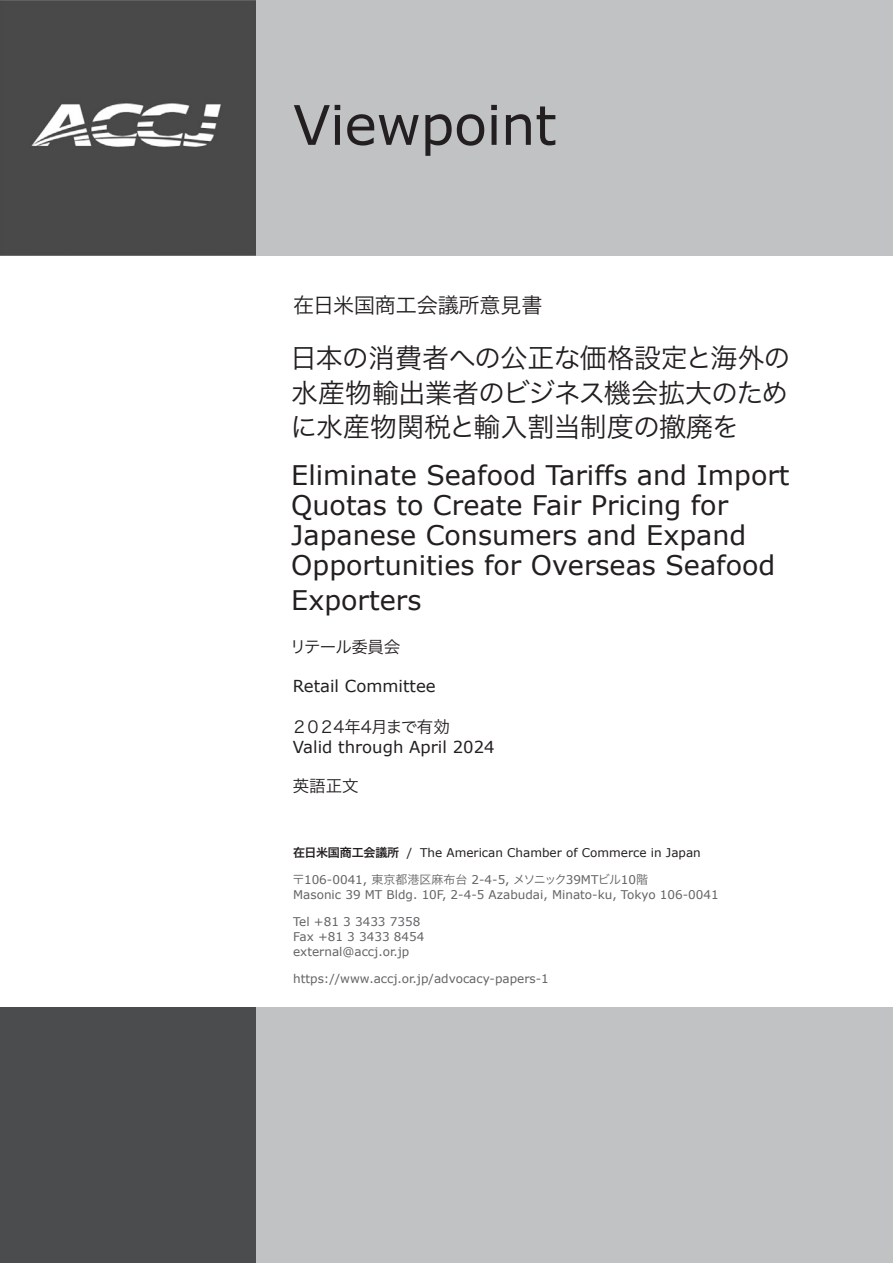
<style>
.page{position:relative;width:893px;height:1263px;background:#fff}
.page>*{position:absolute;margin:0;border:0;box-sizing:border-box;transform-origin:0 0}
.t1{font:54.6px "Verdana";letter-spacing:-.01em;color:#231f20}
.t2{font:27px/30px "Verdana";color:#231f20}
.t3{font:27px/34.5px "Hira Kaku Pro W3";letter-spacing:-.025em;color:#231f20;text-align:justify}
.t4{font:21px "Hira Kaku Pro W3";letter-spacing:-.005em;color:#231f20}
.cover_committee_vali{font:16.5px "Verdana";color:#231f20}
.cover_committee_vali-2{font:16.5px "Hira Kaku Pro W3";letter-spacing:-.03em;color:#231f20}
.cover_committee_vali-3{font:16.5px "Hira Kaku Pro W3";letter-spacing:-.06em;color:#231f20}
.t5{font:12px/15px "Verdana";color:#636366}
.t6{font:12px "Verdana";color:#231f20}
.s1{font-family:"Hira Kaku Pro W6"}
.s2{font-family:"Hira Kaku Pro W3"}
</style>
<div class="page">
<div style="left:0;top:0;width:893px;height:255px;background:#c1c2c4"></div>
<div style="left:0;top:1008px;width:893px;height:255px;background:#c1c2c4"></div>
<div style="left:0;top:1008px;width:255px;height:255px;background:#4b4c4d"></div>
<div style="left:0;top:0;width:255px;height:255px;background:#494949"></div>
<h1 class="t1" style="left:293px;top:90px;width:265px">Viewpoint</h1>
<h3 class="t4" style="left:293px;top:287px;width:251px">在日米国商工会議所意見書</h3>
<p class="t3" style="left:290px;top:339px;width:502px">日本の消費者への公正な価格設定と海外の水産物輸出業者のビジネス機会拡大のために水産物関税と輸入割当制度の撤廃を</p>
<p class="t2" style="left:291px;top:461px;width:500px">Eliminate Seafood Tariffs and Import Quotas to Create Fair Pricing for Japanese Consumers and Expand Opportunities for Overseas Seafood</p>
<p class="t2" style="left:291px;top:585px;width:132px">Exporters</p>
<p class="cover_committee_vali-2" style="left:290px;top:632px;width:112px">リテール委員会</p>
<p class="cover_committee_vali" style="left:293px;top:676px;width:145px">Retail Committee</p>
<p class="cover_committee_vali-3" style="left:291px;top:712px;width:160px">２０２4年4月まで有効</p>
<p class="cover_committee_vali" style="left:293px;top:736px;width:203px">Valid through April 2024</p>
<p class="cover_committee_vali-2" style="left:293px;top:771px;width:67px">英語正文</p>
<p class="t6" style="left:293px;top:845px;width:409px"><span class="s1">在日米国商工会議所</span> / The American Chamber of Commerce in Japan</p>
<p class="t5" style="left:293px;top:872px;width:428px"><span class="s2">〒</span>106-0041, <span class="s2">東京都港区麻布台</span> 2-4-5, <span class="s2">メソニック</span>39MT<span class="s2">ビル</span>10<span class="s2">階<br></span>Masonic 39 MT Bldg. 10F, 2-4-5 Azabudai, Minato-ku, Tokyo 106-0041</p>
<p class="t5" style="left:293px;top:914px;width:133px">Tel +81 3 3433 7358<br>Fax +81 3 3433 8454 external@accj.or.jp</p>
<p class="t5" style="left:293px;top:971px;width:257px">https://www.accj.or.jp/advocacy-papers-1</p>
</div>
